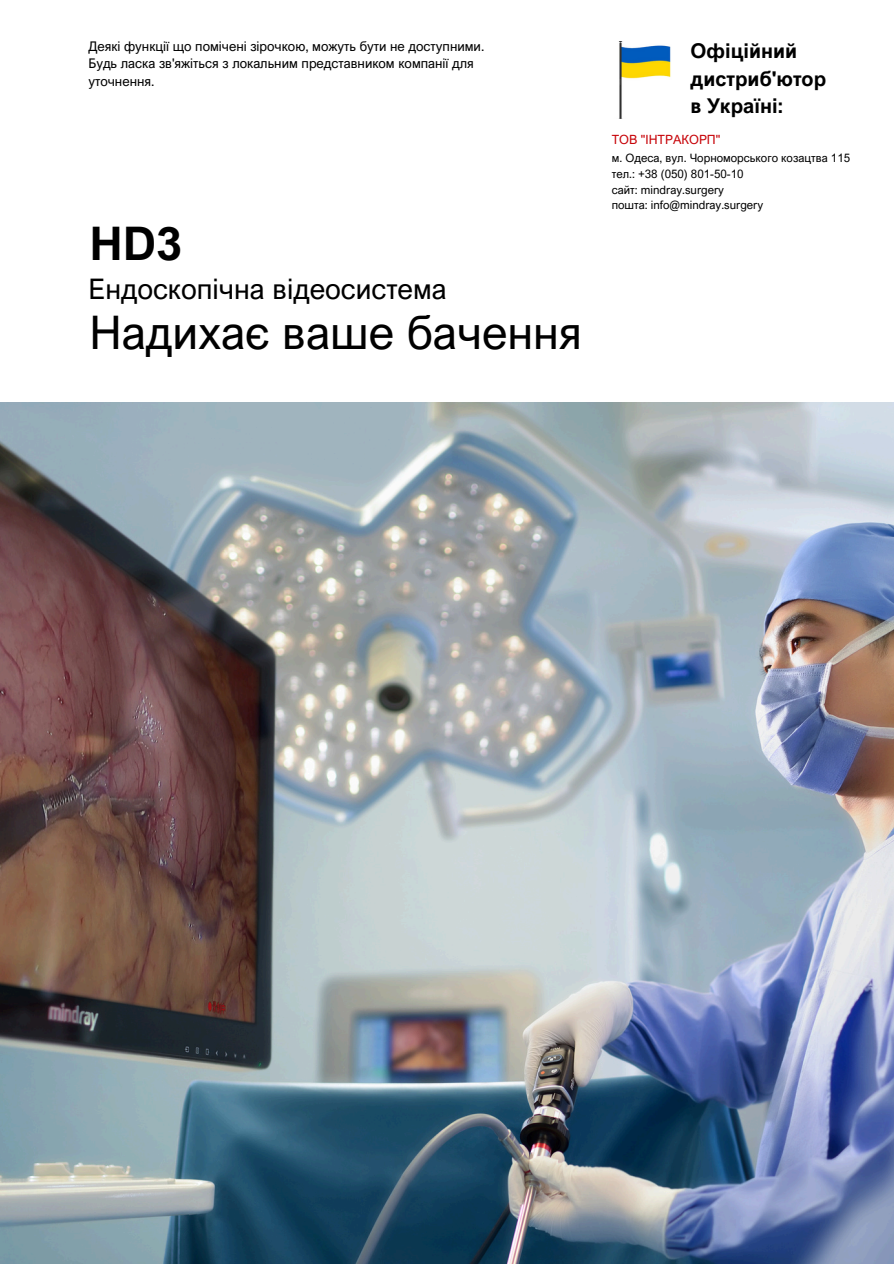
<style>
.page{position:relative;width:894px;height:1264px;background:#fff}
.page>*{position:absolute;margin:0;border:0;box-sizing:border-box;transform-origin:0 0}
.t1{font:46.35px "Arial Nova";color:#000}
.t2{font:700 46.35px "Arial Nova";color:#000}
.t3{font:28.35px "Arial Nova";color:#000}
.t4{font:700 20.4px/27.9px "Arial Nova";color:#000}
.t5{font:13.35px "Arial Nova";color:#000}
.t6{font:12.75px "Arial Nova";color:#c70409}
.t7{font:11.55px/15.8px "Arial Nova";color:#000}
</style>
<div class="page">
<img style="left:0;top:402px;width:893px;height:861px">
<img style="left:618px;top:41px;width:53px;height:77px">
<h3 class="t5" style="left:88px;top:38px;width:397px">Деякі функції що помічені зірочкою, можуть бути не доступними.</h3>
<h2 class="t5" style="left:88px;top:55px;width:387px">Будь ласка зв'яжіться з локальним представником компанії для</h2>
<p class="t5" style="left:88px;top:73px;width:67px">уточнення.</p>
<p class="t2" style="left:89px;top:214px;width:94px">HD3</p>
<p class="t3" style="left:88px;top:271px;width:359px">Ендоскопічна відеосистема</p>
<h1 class="t1" style="left:89px;top:303px;width:494px">Надихає ваше бачення</h1>
<h5 class="t4" style="left:690px;top:36px;width:137px">Офіційний дистриб'ютор в Україні:</h5>
<h4 class="t6" style="left:611px;top:132px;width:110px">ТОВ "ІНТРАКОРП"</h4>
<h4 class="t7" style="left:611px;top:150px;width:240px">м. Одеса, вул. Чорноморського козацтва 115 тел.: +38 (050) 801-50-10<br>сайт: mindray.surgery<br>пошта: info@mindray.surgery</h4>
</div>
